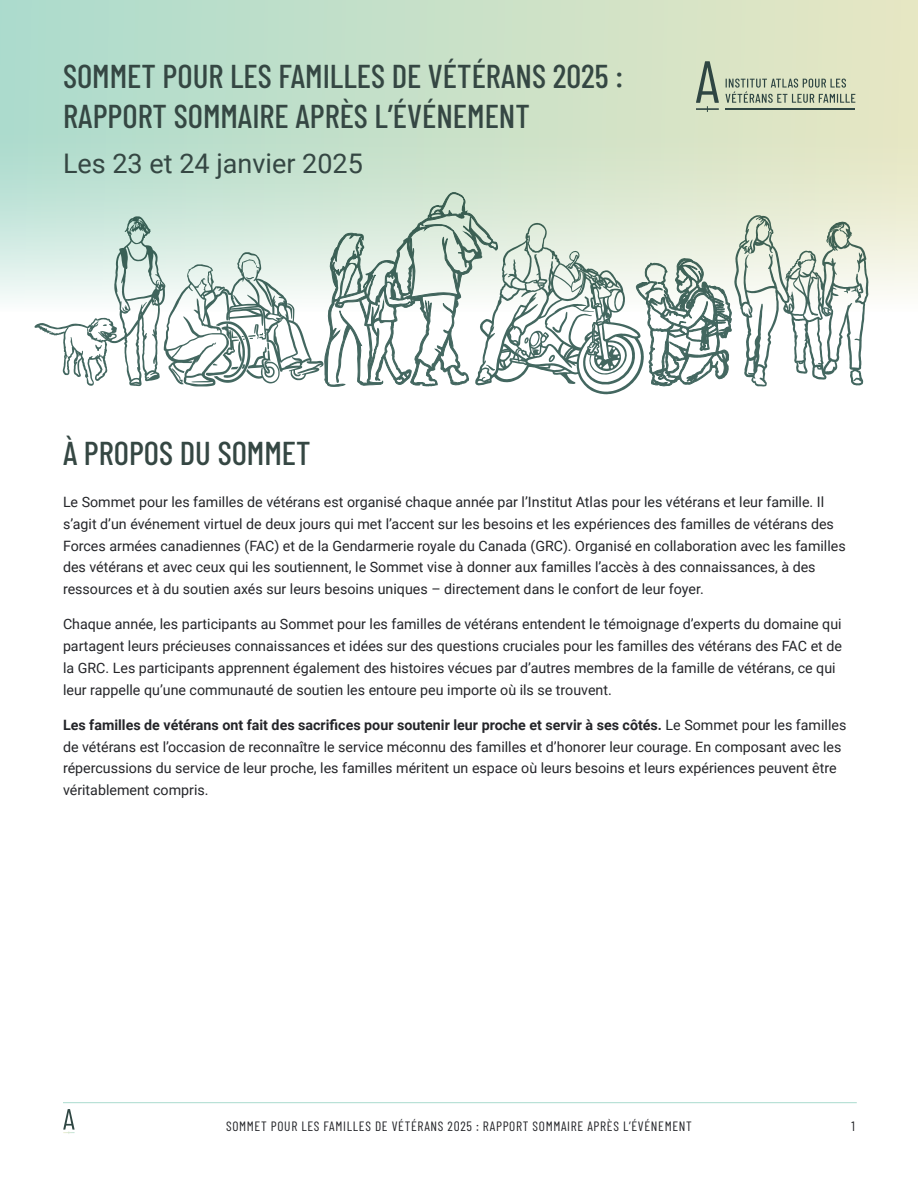
<style>
.page{position:relative;width:918px;height:1188px;background:#fff}
.page>*{position:absolute;margin:0;border:0;box-sizing:border-box;transform-origin:0 0}
.Heading_1{font:500 33px/39.6px "Barlow Condensed";color:#354743}
.Header_2{font:500 33px "Barlow Condensed";color:#354743}
.Date_and_Time{font:27px "Roboto";color:#354743}
.Body{font:14.25px/21.8px "Roboto";color:#242529}
.Body_text{font:13.5px "Barlow Condensed";letter-spacing:.05em;color:#242529}
.s1{font-weight:700}
</style>
<div class="page">
<svg style="left:0;top:0;width:918px;height:300px;background:#cbe2ca"></svg>
<svg style="left:35px;top:190px;width:833px;height:204px"></svg>
<hr style="left:63px;top:1102px;width:794px;height:1px;background:#aadbcf">
<svg style="left:63px;top:1109px;width:12px;height:25px"></svg>
<hr style="left:725px;top:108px;width:130px;height:2px;background:#2f4643">
<svg style="left:725px;top:79px;width:130px;height:24px;background:#b3bea4"></svg>
<svg style="left:696px;top:61px;width:23px;height:51px"></svg>
<p class="Heading_1" style="left:63px;top:54px;width:562px">SOMMET POUR LES FAMILLES DE VÉTÉRANS 2025 :<br>RAPPORT SOMMAIRE APRÈS L’ÉVÉNEMENT</p>
<p class="Date_and_Time" style="left:63px;top:144px;width:301px">Les 23 et 24 janvier 2025</p>
<p class="Header_2" style="left:63px;top:430px;width:249px">À PROPOS DU SOMMET</p>
<p class="Body" style="left:63px;top:491px;width:784px">Le Sommet pour les familles de vétérans est organisé chaque année par l’Institut Atlas pour les vétérans et leur famille. Il s’agit d’un événement virtuel de deux jours qui met l’accent sur les besoins et les expériences des familles de vétérans des Forces armées canadiennes (FAC) et de la Gendarmerie royale du Canada (GRC). Organisé en collaboration avec les familles des vétérans et avec ceux qui les soutiennent, le Sommet vise à donner aux familles l’accès à des connaissances, à des ressources et à du soutien axés sur leurs besoins uniques – directement dans le confort de leur foyer.</p>
<p class="Body" style="left:63px;top:613px;width:781px">Chaque année, les participants au Sommet pour les familles de vétérans entendent le témoignage d’experts du domaine qui partagent leurs précieuses connaissances et idées sur des questions cruciales pour les familles des vétérans des FAC et de la GRC. Les participants apprennent également des histoires vécues par d’autres membres de la famille de vétérans, ce qui leur rappelle qu’une communauté de soutien les entoure peu importe où ils se trouvent.</p>
<p class="Body" style="left:63px;top:713px;width:785px"><span class="s1">Les familles de vétérans ont fait des sacrifices pour soutenir leur proche et servir à ses côtés.</span> Le Sommet pour les familles de vétérans est l’occasion de reconnaître le service méconnu des familles et d’honorer leur courage. En composant avec les répercussions du service de leur proche, les familles méritent un espace où leurs besoins et leurs expériences peuvent être véritablement compris.</p>
<p class="Body_text" style="left:226px;top:1116px;width:467px">SOMMET POUR LES FAMILLES DE VÉTÉRANS 2025 : RAPPORT SOMMAIRE APRÈS L’ÉVÉNEMENT</p>
<p class="Body_text" style="left:852px;top:1116px;width:5px">1</p>
</div>
